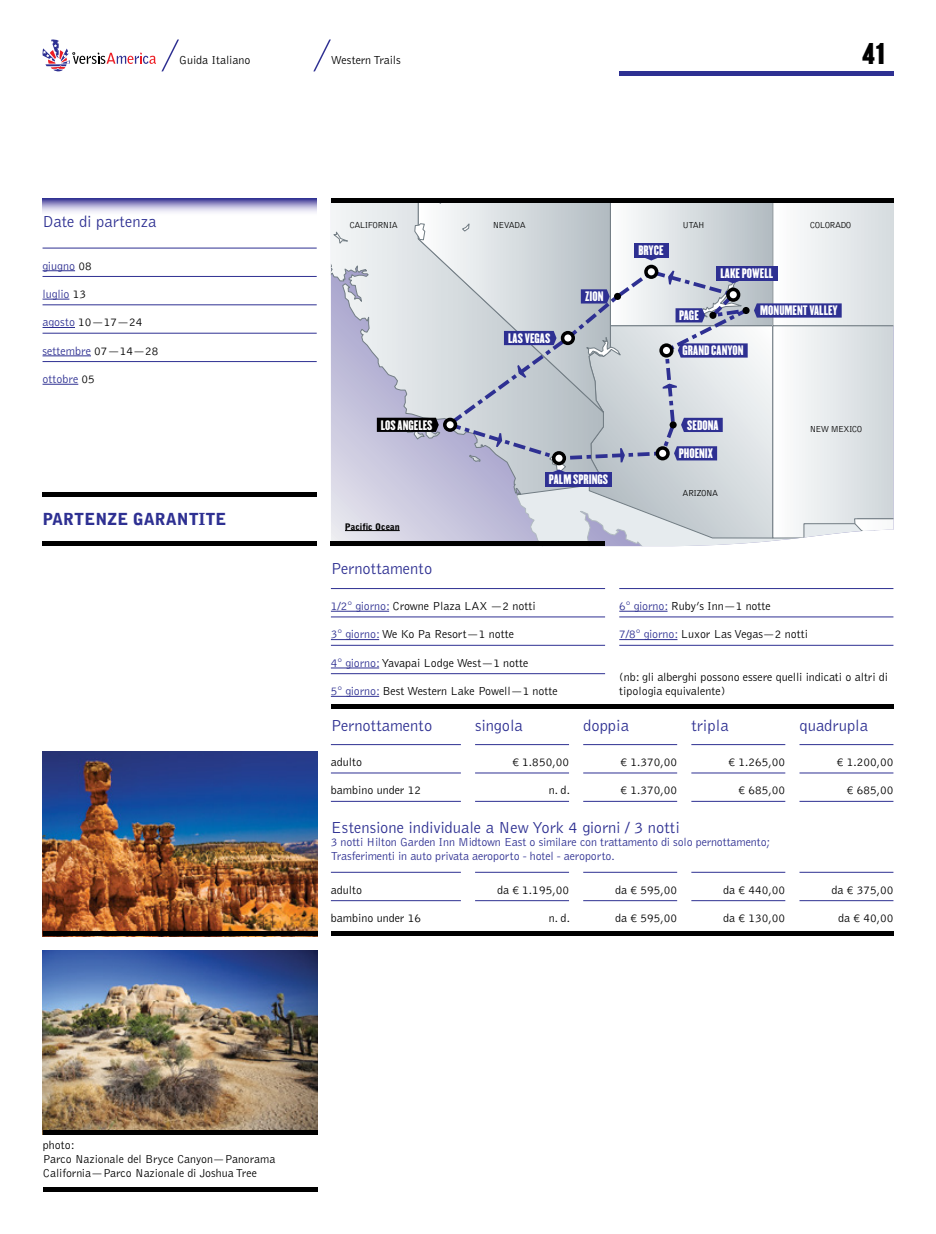
<style>
.page{position:relative;width:936px;height:1234px;background:#fff}
.page>*{position:absolute;margin:0;border:0;box-sizing:border-box;transform-origin:0 0}
.t1{font:26.25px "Champion HTF Welterweight";color:#000}
.t2{font:300 16.5px "Bell Gothic";color:#2e3092}
.t3{font:900 16.5px "Bell Gothic";color:#2e3092}
.t4{font:300 12px/14.1px "Bell Gothic";letter-spacing:-.005em;color:#000}
.t5{font:300 12px/13.5px "Bell Gothic";letter-spacing:-.01em;color:#2e3092}
.t6{font:12px "Champion HTF Lightweight";color:#fff}
.t7{font:300 11.85px/14.2px "Bell Gothic";color:#000}
.t8{font:300 9px "Bell Gothic";letter-spacing:-.065em;color:#000}
.t9{font:900 9px "Bell Gothic";color:#000}
.s1{color:#000}
.s2{color:#2e3092}
.s3{font-family:"Bell Gothic Std"}
</style>
<div class="page">
<svg style="left:42px;top:39px;width:137px;height:33px"></svg>
<svg style="left:313px;top:39px;width:18px;height:32px"></svg>
<div style="left:619px;top:71px;width:274px;height:5px;background:#2e3092"></div>
<img style="left:43px;top:751px;width:274px;height:180px">
<img style="left:43px;top:950px;width:274px;height:179px">
<div style="left:43px;top:1186px;width:274px;height:5px;background:#000"></div>
<div style="left:43px;top:931px;width:274px;height:5px;background:#000"></div>
<div style="left:43px;top:1129px;width:274px;height:5px;background:#000"></div>
<svg style="left:331px;top:203px;width:46px;height:292px;background:#cfcee0"></svg>
<svg style="left:333px;top:231px;width:17px;height:13px"></svg>
<hr style="left:345px;top:530px;width:54px;height:1px;background:#000">
<svg style="left:377px;top:203px;width:516px;height:343px;background:#cbcfda"></svg>
<div style="left:545px;top:472px;width:66px;height:14px;background:#2e3092"></div>
<div style="left:331px;top:541px;width:274px;height:5px;background:#000"></div>
<svg style="left:43px;top:198px;width:274px;height:15px;background:#a4a1ce"></svg>
<hr style="left:331px;top:588px;width:274px;height:1px;background:#2e3092">
<hr style="left:331px;top:610px;width:58px;height:1px;background:#2e3092">
<hr style="left:331px;top:616px;width:274px;height:1px;background:#2e3092">
<hr style="left:331px;top:639px;width:48px;height:1px;background:#2e3092">
<hr style="left:331px;top:645px;width:274px;height:1px;background:#2e3092">
<hr style="left:331px;top:667px;width:48px;height:1px;background:#2e3092">
<hr style="left:331px;top:673px;width:274px;height:1px;background:#2e3092">
<hr style="left:331px;top:696px;width:48px;height:1px;background:#2e3092">
<hr style="left:619px;top:588px;width:274px;height:1px;background:#2e3092">
<hr style="left:619px;top:610px;width:48px;height:1px;background:#2e3092">
<hr style="left:619px;top:616px;width:274px;height:1px;background:#2e3092">
<hr style="left:619px;top:639px;width:58px;height:1px;background:#2e3092">
<hr style="left:619px;top:645px;width:274px;height:1px;background:#2e3092">
<hr style="left:43px;top:248px;width:274px;height:1px;background:#2e3092">
<hr style="left:43px;top:270px;width:32px;height:1px;background:#2e3092">
<hr style="left:43px;top:276px;width:274px;height:1px;background:#2e3092">
<svg style="left:43px;top:299px;width:26px;height:1px"></svg>
<hr style="left:43px;top:304px;width:274px;height:1px;background:#2e3092">
<hr style="left:43px;top:327px;width:32px;height:1px;background:#2e3092">
<hr style="left:43px;top:333px;width:274px;height:1px;background:#2e3092">
<hr style="left:43px;top:355px;width:48px;height:1px;background:#2e3092">
<hr style="left:43px;top:361px;width:274px;height:1px;background:#2e3092">
<hr style="left:43px;top:384px;width:35px;height:1px;background:#2e3092">
<div style="left:331px;top:198px;width:562px;height:5px;background:#000"></div>
<div style="left:331px;top:704px;width:562px;height:5px;background:#000"></div>
<hr style="left:331px;top:744px;width:130px;height:1px;background:#2e3092">
<hr style="left:331px;top:772px;width:130px;height:1px;background:#2e3092">
<hr style="left:331px;top:801px;width:130px;height:1px;background:#2e3092">
<hr style="left:331px;top:871px;width:130px;height:1px;background:#2e3092">
<hr style="left:331px;top:900px;width:130px;height:1px;background:#2e3092">
<hr style="left:475px;top:744px;width:94px;height:1px;background:#2e3092">
<hr style="left:475px;top:772px;width:94px;height:1px;background:#2e3092">
<hr style="left:475px;top:801px;width:94px;height:1px;background:#2e3092">
<hr style="left:475px;top:871px;width:94px;height:1px;background:#2e3092">
<hr style="left:475px;top:900px;width:94px;height:1px;background:#2e3092">
<hr style="left:691px;top:744px;width:94px;height:1px;background:#2e3092">
<hr style="left:691px;top:772px;width:94px;height:1px;background:#2e3092">
<hr style="left:691px;top:801px;width:94px;height:1px;background:#2e3092">
<hr style="left:691px;top:871px;width:94px;height:1px;background:#2e3092">
<hr style="left:691px;top:900px;width:94px;height:1px;background:#2e3092">
<hr style="left:583px;top:744px;width:94px;height:1px;background:#2e3092">
<hr style="left:583px;top:772px;width:94px;height:1px;background:#2e3092">
<hr style="left:583px;top:801px;width:94px;height:1px;background:#2e3092">
<hr style="left:583px;top:871px;width:94px;height:1px;background:#2e3092">
<hr style="left:583px;top:900px;width:94px;height:1px;background:#2e3092">
<hr style="left:799px;top:744px;width:94px;height:1px;background:#2e3092">
<hr style="left:799px;top:772px;width:94px;height:1px;background:#2e3092">
<hr style="left:799px;top:801px;width:94px;height:1px;background:#2e3092">
<hr style="left:799px;top:871px;width:94px;height:1px;background:#2e3092">
<hr style="left:799px;top:900px;width:94px;height:1px;background:#2e3092">
<div style="left:331px;top:931px;width:562px;height:5px;background:#000"></div>
<div style="left:43px;top:541px;width:274px;height:5px;background:#000"></div>
<div style="left:43px;top:491px;width:274px;height:5px;background:#000"></div>
<p class="t4" style="left:179px;top:53px;width:73px">Guida Italiano</p>
<p class="t4" style="left:331px;top:53px;width:72px">Western Trails</p>
<h1 class="t1" style="left:862px;top:36px;width:26px">41</h1>
<h2 class="t2" style="left:43px;top:213px;width:115px">Date di partenza</h2>
<p class="t5" style="left:43px;top:259px;width:51px">giugno <span class="s1">08</span></p>
<p class="t5" style="left:43px;top:287px;width:45px">luglio <span class="s1">13</span></p>
<p class="t4" style="left:43px;top:315px;width:101px"><span class="s2">agosto</span> 10—17—24</p>
<p class="t5" style="left:43px;top:344px;width:117px">settembre <span class="s1">07—14—28</span></p>
<p class="t5" style="left:43px;top:372px;width:54px">ottobre <span class="s1">05</span></p>
<p class="t8" style="left:349px;top:220px;width:50px">CALIFORNIA</p>
<p class="t8" style="left:809px;top:220px;width:43px">COLORADO</p>
<p class="t8" style="left:493px;top:220px;width:34px">NEVADA</p>
<p class="t8" style="left:682px;top:220px;width:24px">UTAH</p>
<p class="t6" style="left:381px;top:416px;width:53px">LOS ANGELES</p>
<p class="t6" style="left:508px;top:330px;width:44px">LAS VEGAS</p>
<p class="t6" style="left:585px;top:288px;width:20px">ZION</p>
<p class="t6" style="left:549px;top:471px;width:61px">PALM SPRINGS</p>
<p class="t6" style="left:638px;top:242px;width:27px">BRYCE</p>
<p class="t6" style="left:720px;top:265px;width:54px">LAKE POWELL</p>
<p class="t6" style="left:679px;top:307px;width:21px">PAGE</p>
<p class="t6" style="left:760px;top:302px;width:79px">MONUMENT VALLEY</p>
<p class="t6" style="left:682px;top:342px;width:62px">GRAND CANYON</p>
<p class="t6" style="left:687px;top:417px;width:33px">SEDONA</p>
<p class="t6" style="left:678px;top:445px;width:36px">PHOENIX</p>
<p class="t8" style="left:682px;top:488px;width:37px">ARIZONA</p>
<p class="t8" style="left:809px;top:424px;width:54px">NEW MEXICO</p>
<h2 class="t3" style="left:43px;top:509px;width:185px">PARTENZE GARANTITE</h2>
<p class="t9" style="left:345px;top:521px;width:56px">Pacific Ocean</p>
<h2 class="t2" style="left:331px;top:560px;width:103px">Pernottamento</h2>
<p class="t4" style="left:331px;top:599px;width:206px"><span class="s2">1/2° giorno:</span> Crowne Plaza LAX —2 notti</p>
<p class="t4" style="left:331px;top:627px;width:184px"><span class="s2">3° giorno:</span> We Ko Pa Resort—1 notte</p>
<p class="t4" style="left:331px;top:656px;width:199px"><span class="s2">4° giorno:</span> Yavapai Lodge West—1 notte</p>
<p class="t4" style="left:331px;top:684px;width:228px"><span class="s2">5° giorno:</span> Best Western Lake Powell—1 notte</p>
<p class="t4" style="left:619px;top:599px;width:153px"><span class="s2">6° giorno:</span> Ruby’s Inn—1 notte</p>
<p class="t4" style="left:619px;top:627px;width:190px"><span class="s2">7/8° giorno:</span> Luxor Las Vegas—2 notti</p>
<p class="t4" style="left:619px;top:670px;width:270px">(nb: gli alberghi possono essere quelli indicati o altri di tipologia equivalente)</p>
<h2 class="t2" style="left:331px;top:716px;width:103px">Pernottamento</h2>
<h2 class="t2" style="left:475px;top:716px;width:49px">singola</h2>
<h2 class="t2" style="left:583px;top:716px;width:47px">doppia</h2>
<h2 class="t2" style="left:691px;top:716px;width:39px">tripla</h2>
<h2 class="t2" style="left:799px;top:716px;width:70px">quadrupla</h2>
<p class="t4" style="left:331px;top:755px;width:33px">adulto</p>
<p class="t4" style="left:331px;top:783px;width:92px">bambino under 12</p>
<p class="t4" style="left:512px;top:755px;width:58px"><span class="s3">€</span> 1.850,00</p>
<p class="t4" style="left:549px;top:783px;width:23px">n. d.</p>
<p class="t4" style="left:620px;top:755px;width:58px"><span class="s3">€</span> 1.370,00</p>
<p class="t4" style="left:620px;top:783px;width:58px"><span class="s3">€</span> 1.370,00</p>
<p class="t4" style="left:728px;top:755px;width:58px"><span class="s3">€</span> 1.265,00</p>
<p class="t4" style="left:738px;top:783px;width:48px"><span class="s3">€</span> 685,00</p>
<p class="t4" style="left:836px;top:755px;width:58px"><span class="s3">€</span> 1.200,00</p>
<p class="t4" style="left:846px;top:783px;width:48px"><span class="s3">€</span> 685,00</p>
<h2 class="t2" style="left:331px;top:818px;width:350px">Estensione individuale a New York 4 giorni / 3 notti</h2>
<p class="t5" style="left:331px;top:835px;width:441px">3 notti Hilton Garden Inn Midtown East o similare con trattamento di solo pernottamento;<br>Trasferimenti in auto privata aeroporto - hotel - aeroporto.</p>
<p class="t4" style="left:331px;top:882px;width:33px">adulto</p>
<p class="t4" style="left:331px;top:911px;width:92px">bambino under 16</p>
<p class="t4" style="left:497px;top:882px;width:73px">da <span class="s3">€</span> 1.195,00</p>
<p class="t4" style="left:549px;top:911px;width:23px">n. d.</p>
<p class="t4" style="left:615px;top:882px;width:63px">da <span class="s3">€</span> 595,00</p>
<p class="t4" style="left:615px;top:911px;width:63px">da <span class="s3">€</span> 595,00</p>
<p class="t4" style="left:723px;top:882px;width:63px">da <span class="s3">€</span> 440,00</p>
<p class="t4" style="left:723px;top:911px;width:63px">da <span class="s3">€</span> 130,00</p>
<p class="t4" style="left:831px;top:882px;width:63px">da <span class="s3">€</span> 375,00</p>
<p class="t4" style="left:838px;top:911px;width:57px">da <span class="s3">€</span> 40,00</p>
<p class="t4" style="left:43px;top:1138px;width:33px">photo:</p>
<p class="t7" style="left:43px;top:1152px;width:234px">Parco Nazionale del Bryce Canyon—Panorama<br>California—Parco Nazionale di Joshua Tree</p>
</div>
